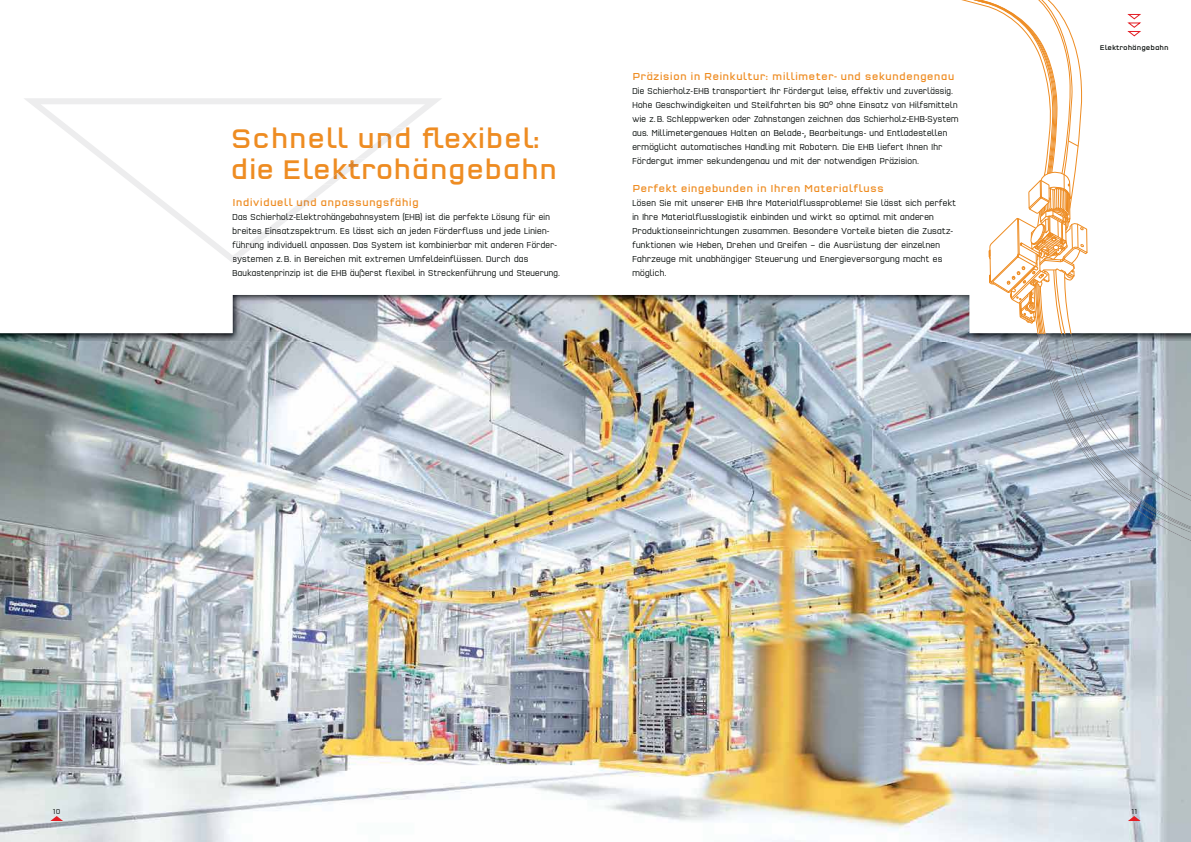
<style>
.page{position:relative;width:1191px;height:842px;background:#fff}
.page>*{position:absolute;margin:0;border:0;box-sizing:border-box;transform-origin:0 0}
.t1{font:28px/31px "Q Type Cond";color:#ee8c22}
.t2{font:10.5px "Q Type Cond";letter-spacing:.01em;color:#ee8c22}
.t3{font:300 9px/14px "Q Type Comp";letter-spacing:.035em;color:#030806}
.t4{font:300 7.5px "Q Type Comp";color:#030806}
.t5{font:7px "Q Type Cond";color:#030806}
.s1{color:#dd8226}
.s2{color:#010202}
</style>
<div class="page">
<img style="left:0;top:342px;width:1191px;height:500px">
<img style="left:1055px;top:530px;width:136px;height:11px">
<img style="left:1040px;top:366px;width:151px;height:164px">
<img style="left:1043px;top:366px;width:148px;height:161px">
<img style="left:1119px;top:366px;width:30px;height:104px">
<img style="left:1044px;top:366px;width:2px;height:115px">
<img style="left:1046px;top:366px;width:73px;height:116px">
<svg style="left:1131px;top:499px;width:10px;height:13px"></svg>
<img style="left:0;top:333px;width:885px;height:9px">
<img style="left:232px;top:295px;width:653px;height:38px">
<svg style="left:885px;top:0;width:306px;height:366px"></svg>
<svg style="left:50px;top:816px;width:13px;height:5px"></svg>
<svg style="left:1127px;top:816px;width:13px;height:5px"></svg>
<svg style="left:24px;top:98px;width:418px;height:165px"></svg>
<svg style="left:369px;top:127px;width:36px;height:21px"></svg>
<svg style="left:323px;top:158px;width:43px;height:27px"></svg>
<svg style="left:276px;top:198px;width:40px;height:23px"></svg>
<svg style="left:259px;top:227px;width:20px;height:8px"></svg>
<svg style="left:241px;top:241px;width:20px;height:8px"></svg>
<svg style="left:233px;top:256px;width:10px;height:7px"></svg>
<h1 class="t1" style="left:231px;top:126px;width:328px">Schnell <span class="s1">und</span> flexibel: die El<span class="s1">ektr</span>ohängebahn</h1>
<p class="t2" style="left:232px;top:198px;width:188px">Individuell <span class="s1">und</span> anpassungsfähig</p>
<p class="t3" style="left:232px;top:210px;width:329px">Das Schier<span class="s2">holz-E</span>lektrohängebahnsystem (EHB) ist die perfekte Lösung für ein breite<span class="s2">s Eins</span>atzspektrum. Es lässt sich an jeden Förderfluss und jede Linien&shy;fü<span class="s2">hrung</span> individuell anpassen. Das System ist kombinierbar mit anderen Förder&shy;<span class="s2">sys</span>temen z. B. in Bereichen mit extremen Umfeldeinflüssen. Durch das Baukastenprinzip ist die EHB äußerst flexibel in Streckenführung und Steuerung.</p>
<p class="t2" style="left:632px;top:72px;width:324px">Präzision in Reinkultur: millimeter- und sekundengenau</p>
<p class="t3" style="left:632px;top:84px;width:328px">Die Schierholz-EHB transportiert Ihr Fördergut leise, effektiv und zuverlässig.<br>Hohe Geschwindigkeiten und Steilfahrten bis 90° ohne Einsatz von Hilfsmitteln wie z. B. Schleppwerken oder Zahnstangen zeichnen das Schierholz-EHB-System aus. Millimetergenaues Halten an Belade-, Bearbeitungs- und Entladestellen ermöglicht automatisches Handling mit Robotern. Die EHB liefert Ihnen Ihr Fördergut immer sekundengenau und mit der notwendigen Präzision.</p>
<p class="t2" style="left:632px;top:184px;width:253px">Perfekt eingebunden in Ihren Materialfluss</p>
<p class="t3" style="left:632px;top:196px;width:325px">Lösen Sie mit unserer EHB Ihre Materialflussprobleme! Sie lässt sich perfekt in Ihre Materialflusslogistik einbinden und wirkt so optimal mit anderen Produktionseinrichtungen zusammen. Besondere Vorteile bieten die Zusatz&shy;funktionen wie Heben, Drehen und Greifen – die Ausrüstung der einzelnen Fahr zeuge mit unabhängiger Steuerung und Energieversorgung macht es möglich.</p>
<p class="t5" style="left:1099px;top:45px;width:70px">Elektrohängebahn</p>
<p class="t4" style="left:53px;top:808px;width:8px">10</p>
<p class="t4" style="left:1131px;top:808px;width:7px">11</p>
</div>
